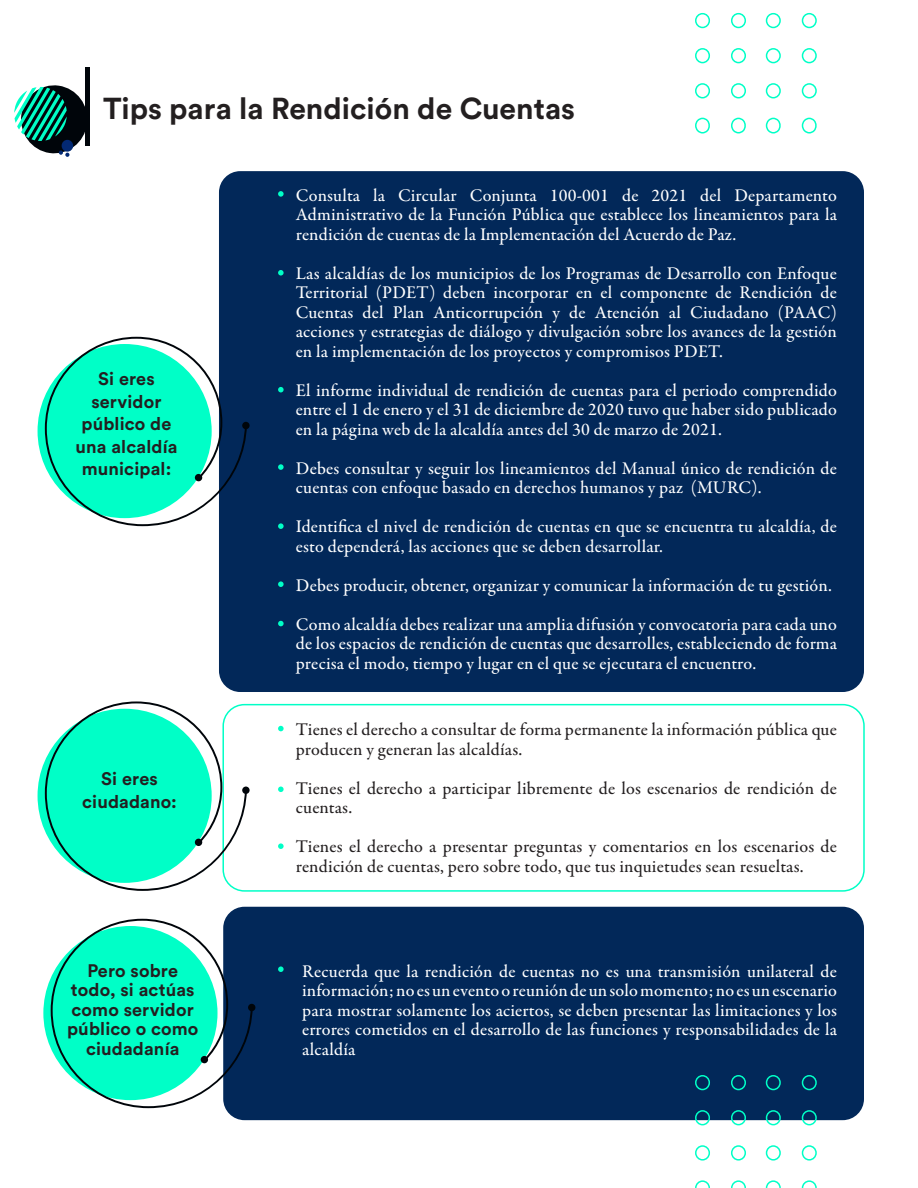
<style>
.page{position:relative;width:918px;height:1188px;background:#fff}
.page>*{position:absolute;margin:0;border:0;box-sizing:border-box;transform-origin:0 0}
.t1{font:700 30px "Circular Std";color:#231f20}
.t2{font:500 18px/19.5px "Garamond Premr Pro";letter-spacing:.01em;color:#fff;text-align:justify}
.t3{font:500 18px/19.5px "Garamond Premr Pro";letter-spacing:.01em;color:#231f20}
.t4{font:700 18px/19.5px "Circular Std";letter-spacing:.01em;color:#231f20;text-align:center}
</style>
<div class="page">
<div style="left:222px;top:704px;width:643px;height:188px;border:2px solid #00ffc7;border-radius:21px"></div>
<div style="left:219px;top:171px;width:645px;height:521px;background:#022859;border-radius:21px"></div>
<svg style="left:45px;top:337px;width:202px;height:189px"></svg>
<div style="left:242px;top:422px;width:8px;height:7px;background:#00050a;border-radius:50%"></div>
<div style="left:195px;top:474px;width:7px;height:7px;background:#00050a;border-radius:50%"></div>
<svg style="left:45px;top:701px;width:202px;height:190px"></svg>
<div style="left:242px;top:786px;width:8px;height:8px;background:#00050a;border-radius:50%"></div>
<div style="left:195px;top:839px;width:7px;height:7px;background:#00050a;border-radius:50%"></div>
<div style="left:223px;top:907px;width:641px;height:213px;background:#022859;border-radius:21px"></div>
<svg style="left:51px;top:919px;width:202px;height:189px"></svg>
<div style="left:248px;top:1004px;width:7px;height:7px;background:#00050a;border-radius:50%"></div>
<div style="left:201px;top:1056px;width:7px;height:7px;background:#00050a;border-radius:50%"></div>
<hr style="left:85px;top:67px;width:4px;height:79px;background:#00050a">
<svg style="left:14px;top:83px;width:76px;height:74px"></svg>
<svg style="left:801px;top:12px;width:16px;height:87px"></svg>
<svg style="left:801px;top:117px;width:16px;height:17px"></svg>
<svg style="left:765px;top:12px;width:16px;height:87px"></svg>
<svg style="left:765px;top:117px;width:16px;height:17px"></svg>
<svg style="left:731px;top:12px;width:15px;height:87px"></svg>
<svg style="left:731px;top:117px;width:15px;height:17px"></svg>
<svg style="left:695px;top:12px;width:15px;height:87px"></svg>
<svg style="left:695px;top:117px;width:15px;height:17px"></svg>
<svg style="left:801px;top:1075px;width:17px;height:113px"></svg>
<svg style="left:765px;top:1075px;width:17px;height:113px"></svg>
<svg style="left:730px;top:1075px;width:17px;height:113px"></svg>
<svg style="left:694px;top:1075px;width:17px;height:113px"></svg>
<svg style="left:278px;top:191px;width:6px;height:6px"></svg>
<svg style="left:278px;top:270px;width:6px;height:6px"></svg>
<svg style="left:278px;top:387px;width:6px;height:5px"></svg>
<svg style="left:278px;top:464px;width:6px;height:6px"></svg>
<svg style="left:278px;top:523px;width:6px;height:6px"></svg>
<svg style="left:278px;top:581px;width:6px;height:6px"></svg>
<svg style="left:278px;top:621px;width:6px;height:5px"></svg>
<svg style="left:278px;top:726px;width:6px;height:5px"></svg>
<svg style="left:278px;top:787px;width:6px;height:5px"></svg>
<svg style="left:278px;top:843px;width:6px;height:6px"></svg>
<svg style="left:278px;top:966px;width:6px;height:6px"></svg>
<p class="t1" style="left:103px;top:89px;width:473px">Tips para la Rendición de Cuentas</p>
<p class="t4" style="left:98px;top:369px;width:58px">Si eres</p>
<p class="t4" style="left:91px;top:391px;width:72px">servidor</p>
<p class="t4" style="left:82px;top:414px;width:91px">público de</p>
<p class="t4" style="left:75px;top:435px;width:104px;line-height:22.5px">una alcaldía municipal:</p>
<p class="t4" style="left:101px;top:769px;width:58px">Si eres</p>
<p class="t4" style="left:82px;top:791px;width:96px">ciudadano:</p>
<p class="t4" style="left:67px;top:960px;width:133px">Pero sobre todo, si actúas como servidor público o como ciudadanía</p>
<p class="t2" style="left:296px;top:186px;width:543px">Consulta la Circular Conjunta 100-001 de 2021 del Departamento Administrativo de la Función Pública que establece los lineamientos para la rendición de cuentas de la Implementación del Acuerdo de Paz.</p>
<p class="t2" style="left:296px;top:264px;width:543px">Las alcaldías de los municipios de los Programas de Desarrollo con Enfoque Territorial (PDET) deben incorporar en el componente de Rendición de Cuentas del Plan Anticorrupción y de Atención al Ciudadano (PAAC) acciones y estrategias de diálogo y divulgación sobre los avances de la gestión en la implementación de los proyectos y compromisos PDET.</p>
<p class="t2" style="left:296px;top:381px;width:543px">El informe individual de rendición de cuentas para el periodo comprendido entre el 1 de enero y el 31 de diciembre de 2020 tuvo que haber sido publicado en la página web de la alcaldía antes del 30 de marzo de 2021.</p>
<p class="t2" style="left:296px;top:459px;width:543px">Debes consultar y seguir los lineamientos del Manual único de rendición de cuentas con enfoque basado en derechos humanos y paz (MURC).</p>
<p class="t2" style="left:296px;top:517px;width:543px">Identifica el nivel de rendición de cuentas en que se encuentra tu alcaldía, de esto dependerá, las acciones que se deben desarrollar.</p>
<p class="t2" style="left:296px;top:576px;width:538px">Debes producir, obtener, organizar y comunicar la información de tu gestión.</p>
<p class="t2" style="left:296px;top:615px;width:543px">Como alcaldía debes realizar una amplia difusión y convocatoria para cada uno de los espacios de rendición de cuentas que desarrolles, estableciendo de forma precisa el modo, tiempo y lugar en el que se ejecutara el encuentro.</p>
<p class="t3" style="left:296px;top:720px;width:543px">Tienes el derecho a consultar de forma permanente la información pública que producen y generan las alcaldías.</p>
<p class="t3" style="left:296px;top:779px;width:543px">Tienes el derecho a participar libremente de los escenarios de rendición de cuentas.</p>
<p class="t3" style="left:296px;top:837px;width:543px">Tienes el derecho a presentar preguntas y comentarios en los escenarios de rendición de cuentas, pero sobre todo, que tus inquietudes sean resueltas.</p>
<p class="t2" style="left:302px;top:962px;width:536px">Recuerda que la rendición de cuentas no es una transmisión unilateral de información; no es un evento o reunión de un solo momento; no es un escenario para mostrar solamente los aciertos, se deben presentar las limitaciones y los errores cometidos en el desarrollo de las funciones y responsabilidades de la alcaldía</p>
</div>
